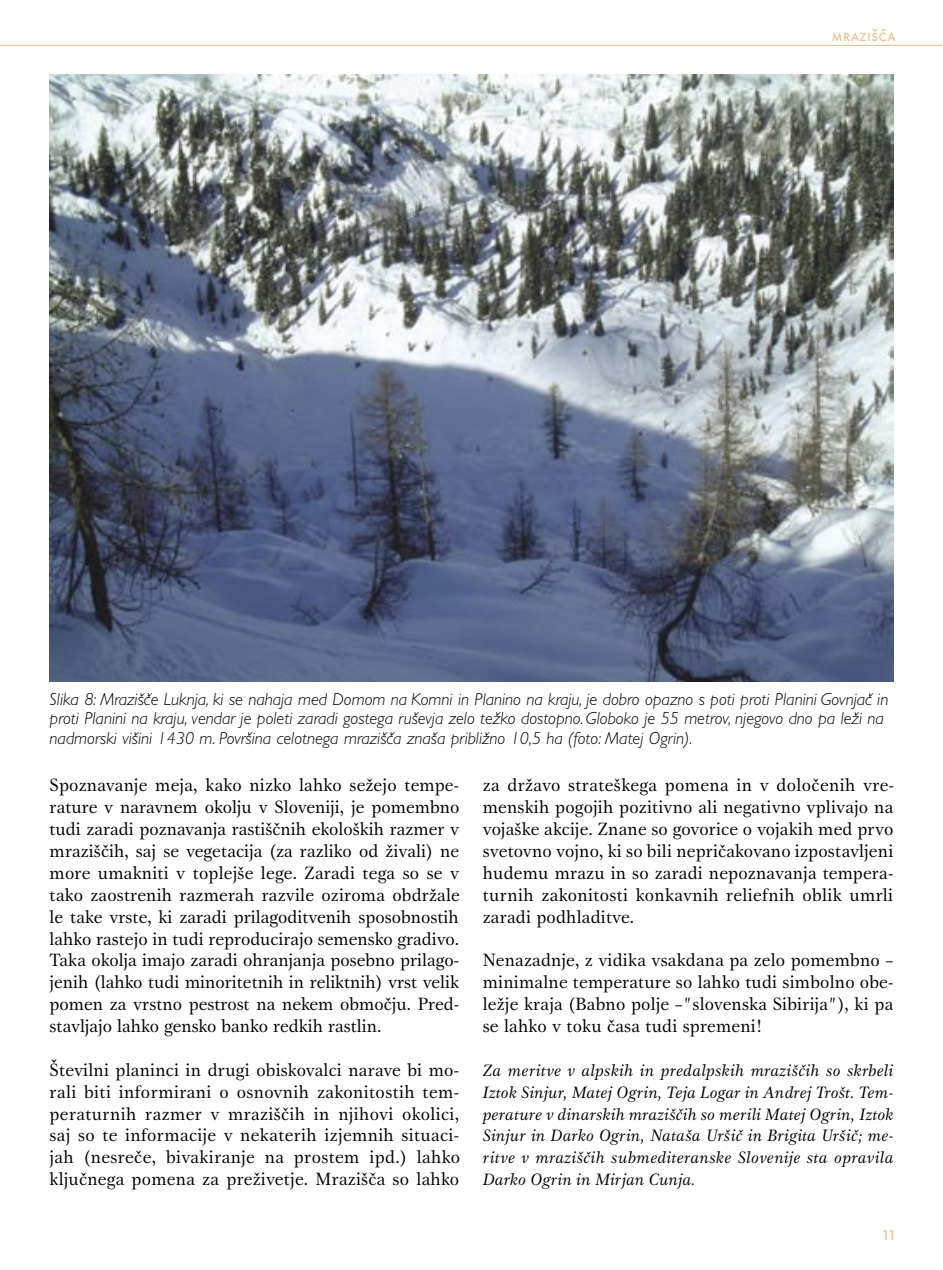
<style>
.page{position:relative;width:943px;height:1270px;background:#fff}
.page>*{position:absolute;margin:0;border:0;box-sizing:border-box;transform-origin:0 0}
.t1{font:19.25px "Futura SCTEE";color:#eac192}
.t2{font:18.38px/21.9px "Gamma Itc TEE";letter-spacing:.01em;color:#000;text-align:justify}
.t3{font:18.38px "Futura SCTEE";color:#eac192}
.t4{font:italic 300 17.5px/19.2px "SLO Gill Sans";color:#000}
.t5{font:italic 16.62px/21.9px "Gamma Itc TEE";letter-spacing:.02em;color:#000;text-align:justify}
</style>
<div class="page">
<hr style="left:0;top:45px;width:943px;height:1px;background:#eac192">
<img style="left:50px;top:74px;width:843px;height:608px">
<p class="t3" style="left:831px;top:25px;width:66px">mrazišča</p>
<p class="t4" style="left:50px;top:690px;width:840px">Slika 8: Mrazišče Luknja, ki se nahaja med Domom na Komni in Planino na kraju, je dobro opazno s poti proti Planini Govnjač in proti Planini na kraju, vendar je poleti zaradi gostega ruševja zelo težko dostopno. Globoko je 55 metrov, njegovo dno pa leži na nadmorski višini 1430 m. Površina celotnega mrazišča znaša približno 10,5 ha (foto: Matej Ogrin).</p>
<p class="t2" style="left:50px;top:774px;width:412px">Spoznavanje meja, kako nizko lahko sežejo tempe&shy;rature v naravnem okolju v Sloveniji, je pomembno tudi zaradi poznavanja rastiščnih ekoloških razmer v mraziščih, saj se vegetacija (za razliko od živali) ne more umakniti v toplejše lege. Zaradi tega so se v tako zaostrenih razmerah razvile oziroma obdržale le take vrste, ki zaradi prilagoditvenih sposobnostih lahko rastejo in tudi reproducirajo semensko gradivo.<br>Taka okolja imajo zaradi ohranjanja posebno prilago&shy;jenih (lahko tudi minoritetnih in reliktnih) vrst velik pomen za vrstno pestrost na nekem območju. Pred&shy;stavljajo lahko gensko banko redkih rastlin.</p>
<p class="t2" style="left:50px;top:1059px;width:412px">Številni planinci in drugi obiskovalci narave bi mo&shy;rali biti informirani o osnovnih zakonitostih tem&shy;peraturnih razmer v mraziščih in njihovi okolici, saj so te informacije v nekaterih izjemnih situaci&shy;jah (nesreče, bivakiranje na prostem ipd.) lahko ključnega pomena za preživetje. Mrazišča so lahko</p>
<p class="t2" style="left:483px;top:774px;width:413px">za državo strateškega pomena in v določenih vre&shy;menskih pogojih pozitivno ali negativno vplivajo na vojaške akcije. Znane so govorice o vojakih med prvo svetovno vojno, ki so bili nepričakovano izpostavljeni hudemu mrazu in so zaradi nepoznavanja tempera&shy;turnih zakonitosti konkavnih reliefnih oblik umrli zaradi podhladitve.</p>
<p class="t2" style="left:483px;top:949px;width:412px">Nenazadnje, z vidika vsakdana pa zelo pomembno – minimalne temperature so lahko tudi simbolno obe&shy;ležje kraja (Babno polje –"slovenska Sibirija"), ki pa se lahko v toku časa tudi spremeni!</p>
<p class="t5" style="left:483px;top:1059px;width:412px">Za meritve v alpskih in predalpskih mraziščih so skrbeli Iztok Sinjur, Matej Ogrin, Teja Logar in Andrej Trošt. Tem&shy;perature v dinarskih mraziščih so merili Matej Ogrin, Iztok Sinjur in Darko Ogrin, Nataša Uršič in Brigita Uršič; me&shy;ritve v mraziščih submediteranske Slovenije sta opravila Darko Ogrin in Mirjan Cunja.</p>
<p class="t1" style="left:882px;top:1222px;width:15px">11</p>
</div>
